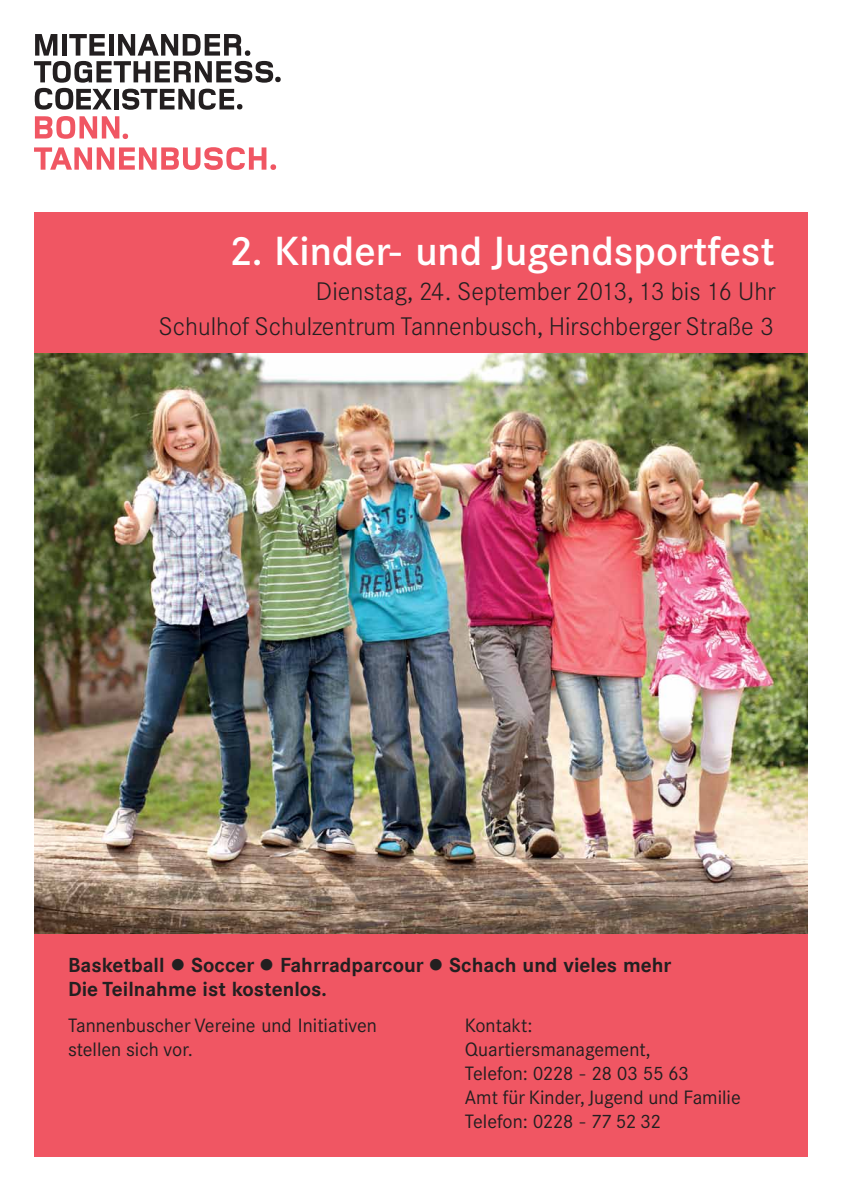
<style>
.page{position:relative;width:842px;height:1191px;background:#fff}
.page>*{position:absolute;margin:0;border:0;box-sizing:border-box;transform-origin:0 0}
.t1{font:500 40px "Corporate SBQ";color:#fff}
.t2{font:300 25px/35px "Corporate SBQ";color:#231f20;text-align:right}
.t3{font:700 20px/24px "Corporate SBQ";color:#231f20}
.t4{font:19px/24px "Corporate SBQ";color:#231f20}
</style>
<div class="page">
<img style="left:34px;top:353px;width:774px;height:581px">
<div style="left:34px;top:934px;width:774px;height:223px;background:#f05663"></div>
<svg style="left:34px;top:147px;width:242px;height:23px"></svg>
<svg style="left:35px;top:116px;width:93px;height:23px"></svg>
<svg style="left:34px;top:34px;width:247px;height:76px"></svg>
<div style="left:34px;top:213px;width:774px;height:140px;background:#f05663"></div>
<h1 class="t1" style="left:229px;top:227px;width:547px">2. Kinder- und Jugendsportfest</h1>
<h2 class="t2" style="left:159px;top:274px;width:618px">Dienstag, 24. September 2013, 13 bis 16 Uhr<br>Schulhof Schulzentrum Tannenbusch, Hirschberger Straße 3</h2>
<p class="t3" style="left:68px;top:953px;width:605px">Basketball ● Soccer ● Fahrradparcour ● Schach und vieles mehr<br>Die Teilnahme ist kostenlos.</p>
<p class="t4" style="left:68px;top:1014px;width:310px">Tannenbuscher Vereine und Initiativen stellen sich vor.</p>
<p class="t4" style="left:465px;top:1014px;width:277px">Kontakt:<br>Quartiersmanagement,<br>Telefon: 0228 - 28 03 55 63<br>Amt für Kinder, Jugend und Familie<br>Telefon: 0228 - 77 52 32</p>
</div>
